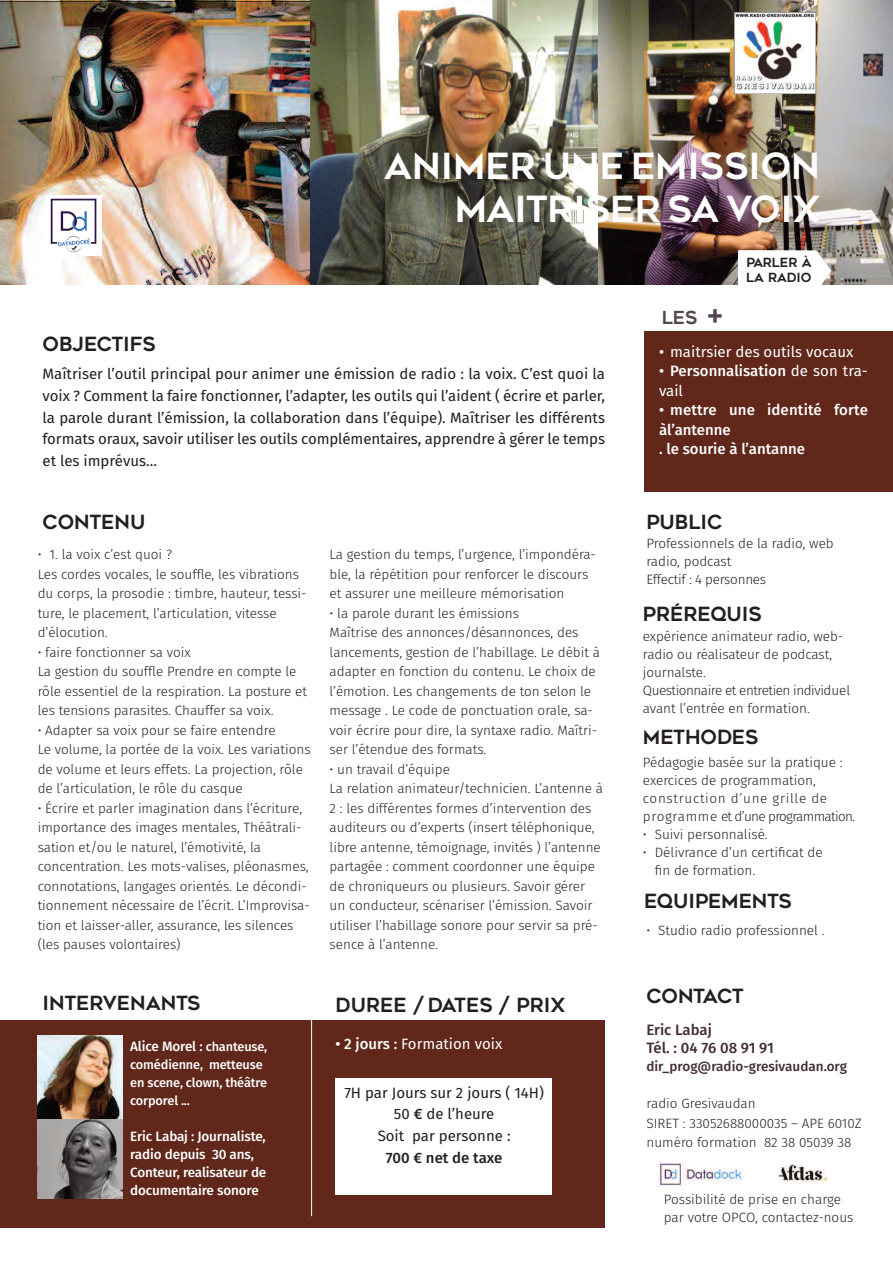
<style>
.page{position:relative;width:893px;height:1263px;background:#fff}
.page>*{position:absolute;margin:0;border:0;box-sizing:border-box;transform-origin:0 0}
.t1{font:36px/43.2px "Geometos";color:#fff;text-align:right}
.t2{font:19.5px "Geometos";color:#231f20}
.t3{font:19.5px "Geometos";letter-spacing:-.035em;color:#231f20}
.t4{font:18px "Geometos";color:#544650}
.t5{font:15px/21.6px "Fira Sans";letter-spacing:-.005em;color:#231f20;text-align:justify}
.t6{font:500 15px/19.5px "Fira Sans";color:#fff}
.t7{font:15px "Fira Sans";color:#fff}
.t8{font:500 15px/18px "Fira Sans";letter-spacing:-.01em;color:#422c36}
.t9{font:500 15px "Fira Sans";color:#231f20}
.t10{font:300 13.5px/19.5px "Fira Sans";color:#231f20}
.t11{font:500 13.5px/18px "Fira Sans";letter-spacing:-.01em;color:#fff}
.t12{font:500 13.5px "Fira Sans";color:#422c36}
.t13{font:500 12.75px/18px "Fira Sans";letter-spacing:-.01em;color:#fff}
.t14{font:12.6px/15.1px "Geometos";color:#231f20}
.s1{font-size:12.75px}
.s2{font-weight:500}
.s3{font-size:27px}
.s4{font-weight:400}
</style>
<div class="page">
<img style="left:309px;top:0;width:290px;height:284px">
<img style="left:0;top:0;width:309px;height:284px">
<img style="left:599px;top:0;width:294px;height:284px">
<div style="left:0;top:1020px;width:605px;height:207px;background:#60271a"></div>
<svg style="left:738px;top:250px;width:93px;height:35px"></svg>
<div style="left:644px;top:332px;width:249px;height:160px;background:#60271a"></div>
<hr style="left:311px;top:985px;width:1px;height:231px;background:#fff">
<div style="left:335px;top:1078px;width:216px;height:117px;background:#fff"></div>
<img style="left:46px;top:196px;width:56px;height:60px">
<img style="left:38px;top:1035px;width:85px;height:84px">
<svg style="left:38px;top:1119px;width:85px;height:80px;background:#807e7c"></svg>
<img style="left:658px;top:1163px;width:84px;height:24px">
<img style="left:777px;top:1164px;width:52px;height:18px">
<img style="left:735px;top:13px;width:80px;height:81px">
<h1 class="t1" style="left:384px;top:144px;width:437px">ANIMER UNE EMISSION<br>MAITRISER SA VOIX</h1>
<h2 class="t2" style="left:43px;top:333px;width:115px">OBJECTIFS</h2>
<p class="t5" style="left:43px;top:365px;width:564px">Maîtriser l’outil principal pour animer une émission de radio : la voix. C’est quoi la voix ? Comment la faire fonctionner, l’adapter, les outils qui l’aident ( écrire et parler, la parole durant l’émission, la collaboration dans l’équipe). Maîtriser les différents formats oraux, savoir utiliser les outils complémentaires, apprendre à gérer le temps et les imprévus...</p>
<h2 class="t2" style="left:43px;top:511px;width:104px">CONTENU</h2>
<p class="t10" style="left:38px;top:546px;width:270px">• 1. la voix c’est quoi ?<br>Les cordes vocales, le souffle, les vibrations du corps, la prosodie : timbre, hauteur, tessi&shy;ture, le placement, l’articulation, vitesse d’élocution.</p>
<p class="t10" style="left:38px;top:643px;width:271px">• faire fonctionner sa voix<br>La gestion du souffle Prendre en compte le rôle essentiel de la respiration. La posture et les tensions parasites. Chauffer sa voix.</p>
<p class="t10" style="left:38px;top:721px;width:274px">• Adapter sa voix pour se faire entendre<br>Le volume, la portée de la voix. Les variations de volume et leurs effets. La projection, rôle de l’articulation, le rôle du casque</p>
<p class="t10" style="left:38px;top:799px;width:274px">• Écrire et parler imagination dans l’écriture, importance des images mentales, Théâtrali&shy;sation et/ou le naturel, l’émotivité, la concentration. Les mots-valises, pléonasmes, connotations, langages orientés. Le décondi&shy;tionnement nécessaire de l’écrit. L’Improvisa&shy;tion et laisser-aller, assurance, les silences (les pauses volontaires)</p>
<h2 class="t2" style="left:43px;top:992px;width:159px">INTERVENANTS</h2>
<p class="t11" style="left:130px;top:1038px;width:139px">Alice Morel : <span class="s1">chanteuse,</span></p>
<p class="t13" style="left:130px;top:1056px;width:138px">comédienne, metteuse en scene, clown, théâtre corporel ...</p>
<p class="t11" style="left:130px;top:1128px;width:138px">Eric Labaj : Journaliste, radio depuis 30 ans,<br>Conteur, realisateur de documentaire sonore</p>
<p class="t10" style="left:330px;top:546px;width:268px">La gestion du temps, l’urgence, l’impondéra&shy;ble, la répétition pour renforcer le discours et assurer une meilleure mémorisation</p>
<p class="t10" style="left:330px;top:604px;width:272px">• la parole durant les émissions<br>Maîtrise des annonces/désannonces, des lancements, gestion de l’habillage. Le débit à adapter en fonction du contenu. Le choix de l’émotion. Les changements de ton selon le message . Le code de ponctuation orale, sa&shy;voir écrire pour dire, la syntaxe radio. Maîtri&shy;ser l’étendue des formats.</p>
<p class="t10" style="left:330px;top:760px;width:275px">• un travail d’équipe<br>La relation animateur/technicien. L’antenne à 2 : les différentes formes d’intervention des auditeurs ou d’experts (insert téléphonique, libre antenne, témoignage, invités ) l’antenne partagée : comment coordonner une équipe de chroniqueurs ou plusieurs. Savoir gérer un conducteur, scénariser l’émission. Savoir utiliser l’habillage sonore pour servir sa pré&shy;sence à l’antenne.</p>
<h2 class="t2" style="left:335px;top:993px;width:231px">DUREE / DATES / PRIX</h2>
<p class="t7" style="left:335px;top:1038px;width:168px"><span class="s2">• 2 jours :</span> Formation voix</p>
<p class="t5" style="left:344px;top:1083px;width:201px;text-align:center">7H par Jours sur 2 jours ( 14H)<br>50 <span class="s2">€</span> de l’heure<br>Soit par personne :</p>
<p class="t9" style="left:386px;top:1151px;width:118px">700 € net de taxe</p>
<h3 class="t4" style="left:662px;top:307px;width:62px">LES <span class="s3">+</span></h3>
<p class="t14" style="left:746px;top:255px;width:67px">PARLER À<br>LA RADIO</p>
<p class="t7" style="left:659px;top:345px;width:196px"><span class="s2">•</span> maitrsier des outils vocaux</p>
<p class="t6" style="left:659px;top:362px;width:210px">• Personnalisation <span class="s4">de son tra&shy;vail</span></p>
<p class="t6" style="left:659px;top:401px;width:210px">• mettre une identité forte àl’antenne<br>. le sourie à l’antanne</p>
<h2 class="t2" style="left:646px;top:511px;width:77px">PUBLIC</h2>
<p class="t10" style="left:646px;top:535px;width:189px;line-height:18px">Professionnels de la radio, web radio, podcast<br>Effectif : 4 personnes</p>
<h2 class="t2" style="left:643px;top:603px;width:120px">PRÉREQUIS</h2>
<p class="t10" style="left:643px;top:628px;width:209px;line-height:18px">expérience animateur radio, web&shy;radio ou réalisateur de podcast, journalste.<br>Questionnaire et entretien individuel avant l’entrée en formation.</p>
<h2 class="t2" style="left:643px;top:726px;width:117px">METHODES</h2>
<p class="t10" style="left:643px;top:754px;width:214px;line-height:18px">Pédagogie basée sur la pratique : exercices de programmation, construction d’une grille de programme et d’une programmation.</p>
<p class="t10" style="left:643px;top:826px;width:126px">• Suivi personnalisé.</p>
<p class="t10" style="left:655px;top:844px;width:169px;line-height:18px;text-indent:-12px">• Délivrance d’un certificat de fin de formation.</p>
<h2 class="t2" style="left:644px;top:890px;width:149px">EQUIPEMENTS</h2>
<p class="t10" style="left:646px;top:921px;width:180px">• Studio radio professionnel .</p>
<h2 class="t3" style="left:646px;top:985px;width:99px">CONTACT</h2>
<p class="t8" style="left:646px;top:1021px;width:129px">Eric Labaj<br>Tél. : 04 76 08 91 91</p>
<p class="t12" style="left:646px;top:1060px;width:202px">dir_prog@radio-gresivaudan.org</p>
<p class="t10" style="left:646px;top:1095px;width:217px">radio Gresivaudan<br>SIRET : 33052688000035 – APE 6010Z numéro formation 82 38 05039 38</p>
<p class="t10" style="left:664px;top:1191px;width:191px;line-height:18px">Possibilité de prise en charge par votre OPCO, contactez-nous</p>
</div>
